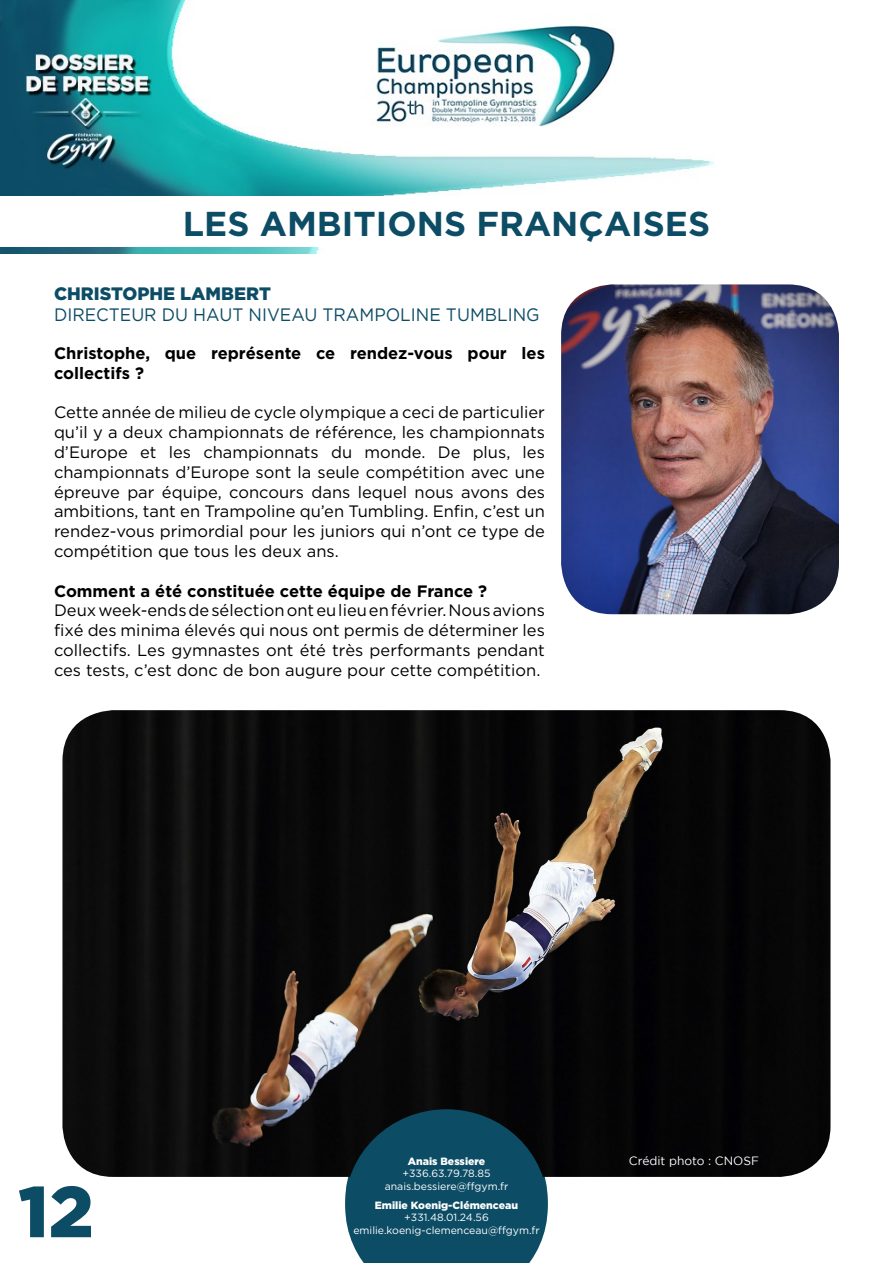
<style>
.page{position:relative;width:893px;height:1263px;background:#fff}
.page>*{position:absolute;margin:0;border:0;box-sizing:border-box;transform-origin:0 0}
.t1{font:900 72px "Gotham HTF";color:#0c4c65}
.t2{font:700 34.5px "Gotham HTF";color:#0c4c65}
.t3{font:18px "Gotham HTF";color:#0c4c65;scale:.95 1}
.t4{font:900 18px "Gotham HTF";color:#0c4c65}
.t5{font:16.5px/19.8px "Gotham HTF";color:#000;text-align:justify}
.t6{font:700 16.5px/19.8px "Gotham HTF";color:#000}
.t7{font:12px "Gotham";color:#fff}
.t8{font:10.5px/12.6px "Gotham HTF";color:#fff;text-align:center}
.t9{font:900 10.5px "Gotham HTF";color:#fff}
</style>
<div class="page">
<img style="left:0;top:248px;width:319px;height:5px">
<img style="left:0;top:0;width:715px;height:195px">
<img style="left:561px;top:284px;width:278px;height:330px">
<img style="left:62px;top:710px;width:768px;height:467px">
<svg style="left:345px;top:1103px;width:203px;height:160px;background:#104458"></svg>
<h2 class="t2" style="left:183px;top:204px;width:105px">le s amb</h2>
<h2 class="t2" style="left:342px;top:204px;width:370px">itions françaises</h2>
<p class="t4" style="left:54px;top:283px;width:140px">Christophe lambe</p>
<p class="t4" style="left:246px;top:283px;width:22px">rt</p>
<p class="t3" style="left:54px;top:305px;width:27px">Directeur</p>
<p class="t3" style="left:162px;top:305px;width:47px">du haut</p>
<p class="t3" style="left:249px;top:305px;width:13px">niveau</p>
<p class="t3" style="left:323px;top:305px;width:14px">trampoline</p>
<p class="t3" style="left:446px;top:305px;width:14px">tumbling</p>
<p class="t6" style="left:54px;top:343px;width:492px">Christophe, que représente ce rendez-vous pour les collectifs ?</p>
<p class="t5" style="left:54px;top:402px;width:492px">Cette année de milieu de cycle olympique a ceci de particulier qu’il y a deux championnats de référence, les championnats d’Europe et les championnats du monde. De plus, les championnats d’Europe sont la seule compétition avec une épreuve par équipe, concours dans lequel nous avons des ambitions, tant en Trampoline qu’en Tumbling. Enfin, c’est un rendez-vous primordial pour les juniors qui n’ont ce type de compétition que tous les deux ans.</p>
<p class="t6" style="left:54px;top:580px;width:435px">Comment a été constituée cette équipe de France ?</p>
<p class="t5" style="left:54px;top:600px;width:492px">Deux week-ends de sélection ont eu lieu en février. Nous avions fixé des minima élevés qui nous ont permis de déterminer les collectifs. Les gymnastes ont été très performants pendant ces tests, c’est donc de bon augure pour cette compétition.</p>
<h1 class="t1" style="left:18px;top:1170px;width:77px">12</h1>
<p class="t9" style="left:408px;top:1155px;width:79px">Anais Bessiere</p>
<p class="t8" style="left:385px;top:1167px;width:125px">+336.63.79.78.85 anais.bessiere@ffgym.fr</p>
<p class="t9" style="left:375px;top:1199px;width:145px">Emilie Koenig-Clémenceau</p>
<p class="t8" style="left:353px;top:1211px;width:188px">+331.48.01.24.56 emilie.koenig-clemenceau@ffgym.fr</p>
<p class="t7" style="left:629px;top:1153px;width:131px">Crédit photo : CNOSF</p>
</div>
